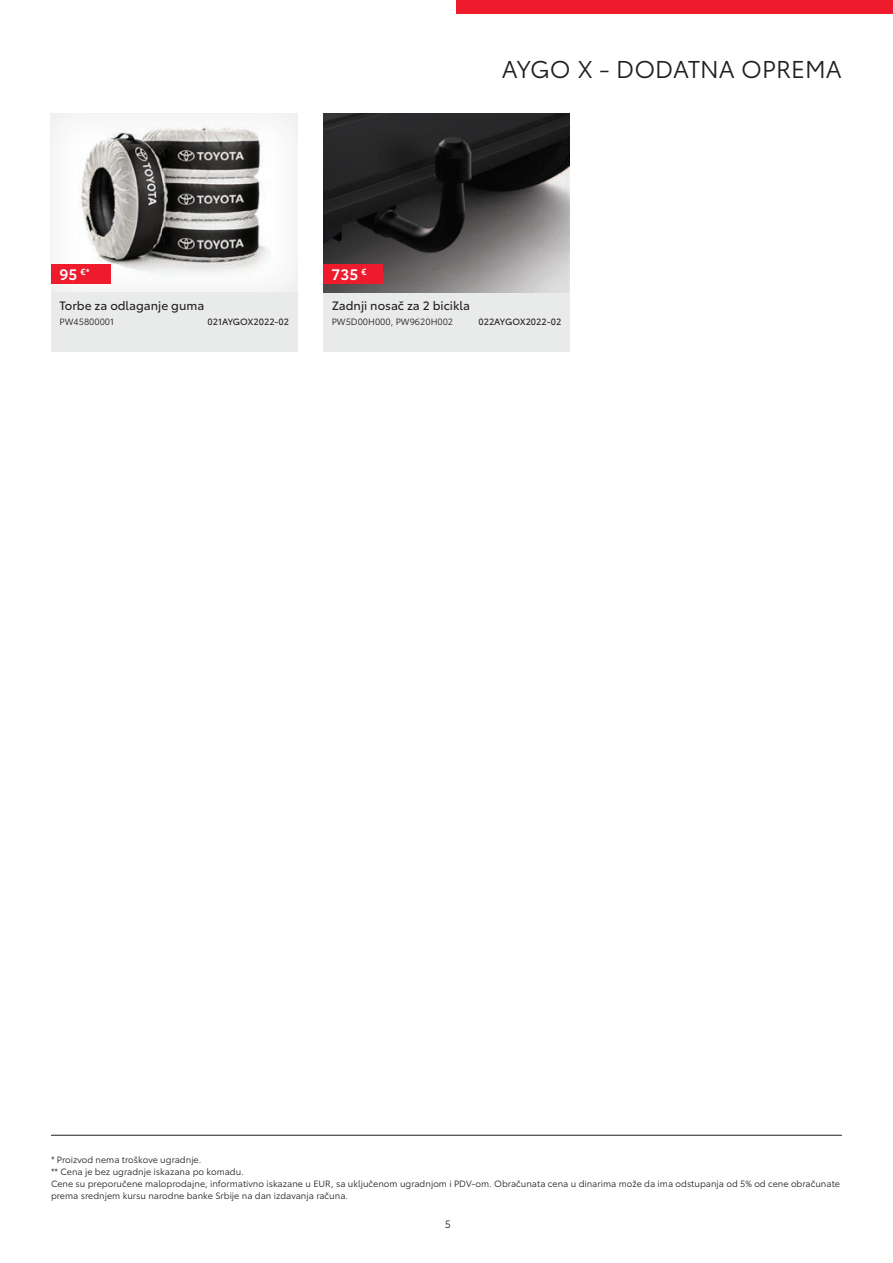
<style>
.page{position:relative;width:893px;height:1263px;background:#fff}
.page>*{position:absolute;margin:0;border:0;box-sizing:border-box;transform-origin:0 0}
.t1{font:24px "Toyota Type";color:#231f20}
.t2{font:600 15px "Toyota Type";color:#fff}
.t3{font:12px "Toyota Type";color:#231f20}
.t4{font:10.5px "Toyota Type";color:#231f20}
.t5{font:9px/12px "Toyota Type";color:#231f20}
.t6{font:9px "Toyota Type";color:#231f20}
</style>
<div class="page">
<div style="left:456px;top:0;width:437px;height:13px;background:#ee1b2d"></div>
<div style="left:51px;top:114px;width:247px;height:238px;background:#e9eaea"></div>
<div style="left:323px;top:114px;width:247px;height:238px;background:#e9eaea"></div>
<div style="left:323px;top:111px;width:249px;height:181px;background:#231f20;opacity:.1"></div>
<div style="left:51px;top:111px;width:249px;height:181px;background:#231f20;opacity:.1"></div>
<hr style="left:51px;top:1135px;width:791px;height:1px;background:#231f20">
<div style="left:51px;top:264px;width:59px;height:20px;background:#ee1b2d"></div>
<div style="left:323px;top:264px;width:60px;height:20px;background:#ee1b2d"></div>
<h2 class="t2" style="left:59px;top:263px;width:32px">95 <sup>€*</sup></h2>
<h2 class="t2" style="left:332px;top:263px;width:37px">735 <sup>€</sup></h2>
<h1 class="t1" style="left:502px;top:51px;width:342px">AYGO X - DODATNA OPREMA</h1>
<h3 class="t3" style="left:60px;top:296px;width:146px">Torbe za odlaganje guma</h3>
<p class="t5" style="left:60px;top:315px;width:56px">PW45800001</p>
<p class="t6" style="left:208px;top:315px;width:83px">021AYGOX2022-02</p>
<h3 class="t3" style="left:332px;top:296px;width:140px">Zadnji nosač za 2 bicikla</h3>
<p class="t5" style="left:332px;top:315px;width:123px">PW5D00H000, PW9620H002</p>
<p class="t6" style="left:478px;top:315px;width:84px">022AYGOX2022-02</p>
<p class="t5" style="left:51px;top:1153px;width:790px">* Proizvod nema troškove ugradnje.<br>** Cena je bez ugradnje iskazana po komadu.<br>Cene su preporučene maloprodajne, informativno iskazane u EUR, sa uključenom ugradnjom i PDV-om. Obračunata cena u dinarima može da ima odstupanja od 5% od cene obračunate prema srednjem kursu narodne banke Srbije na dan izdavanja računa.</p>
<p class="t4" style="left:445px;top:1217px;width:8px">5</p>
</div>
